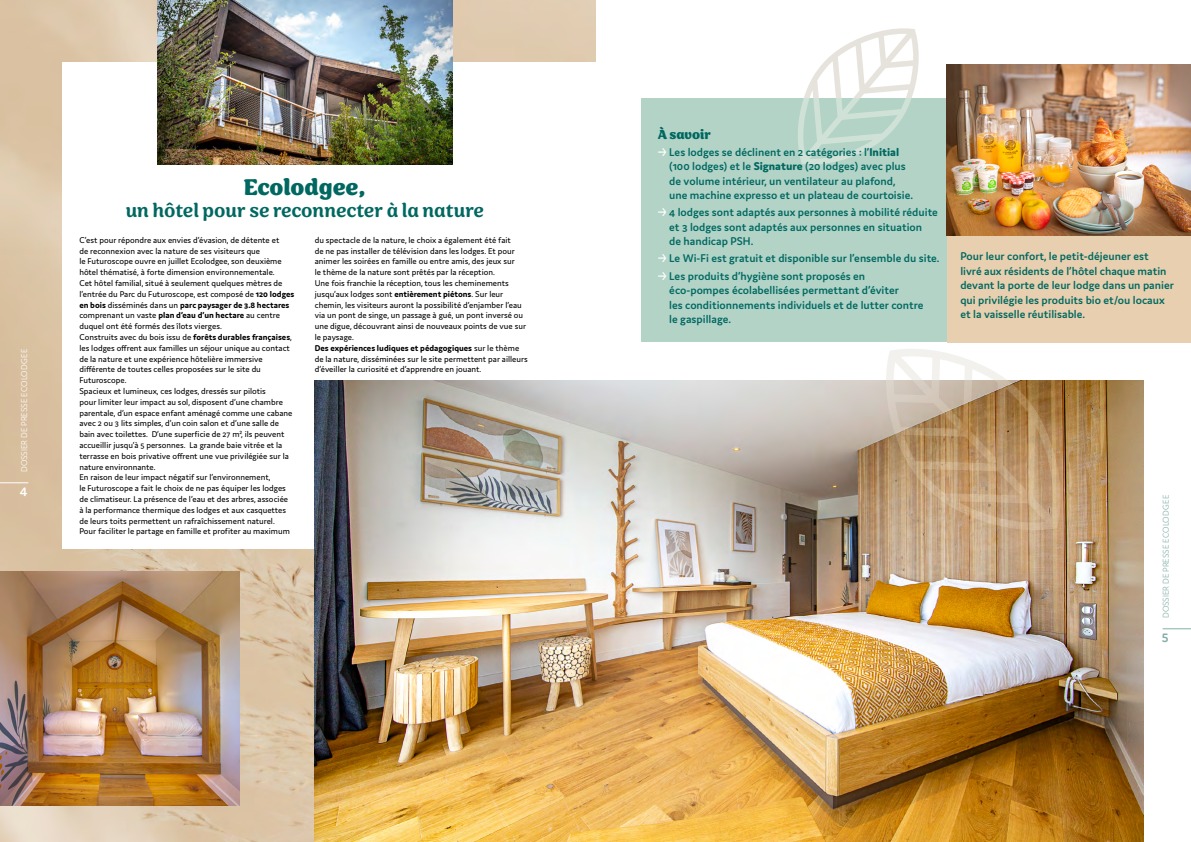
<style>
.page{position:relative;width:1191px;height:842px;background:#fff}
.page>*{position:absolute;margin:0;border:0;box-sizing:border-box;transform-origin:0 0}
.t1{font:700 26px "Sirenia";letter-spacing:-.005em;color:#006860}
.t2{font:500 22px "Sirenia";color:#006860}
.t3{font:700 15px "Sirenia";color:#006860}
.t4{font:600 15px "Domus";color:#82afa7}
.t5{font:600 15px "Domus";color:#fff}
.t6{font:600 12px/14.4px "Domus";color:#006860}
.t7{font:9px/10.8px "Domus";color:#000}
.t8{font:300 9px "Domus";color:#82afa7}
.t9{font:300 9px "Domus";color:#fff}
.s1{font-weight:700}
.s2{color:#fff}
.s3{font-weight:800}
</style>
<div class="page">
<img style="left:0;top:0;width:596px;height:842px">
<div style="left:62px;top:62px;width:533px;height:487px;background:#fff"></div>
<div style="left:642px;top:98px;width:305px;height:244px;background:#b3d3c7"></div>
<img style="left:157px;top:0;width:295px;height:164px">
<img style="left:315px;top:380px;width:829px;height:462px">
<img style="left:0;top:571px;width:239px;height:234px">
<svg style="left:1162px;top:628px;width:29px;height:1px"></svg>
<svg style="left:0;top:482px;width:28px;height:1px"></svg>
<div style="left:947px;top:179px;width:244px;height:163px;background:#e7cfaf"></div>
<svg style="left:882px;top:349px;width:182px;height:184px;background:#c6ab8b"></svg>
<img style="left:946px;top:64px;width:245px;height:172px">
<svg style="left:798px;top:28px;width:121px;height:137px"></svg>
<p class="t9" style="left:19px;top:472px;width:125px;rotate:-90deg">DOSSIER DE PRESSE ECOLODGEE</p>
<h3 class="t5" style="left:20px;top:482px;width:9px">4</h3>
<h1 class="t1" style="left:244px;top:171px;width:124px">Ecolodgee,</h1>
<h2 class="t2" style="left:126px;top:197px;width:360px">un hôtel pour se reconnecter à la nature</h2>
<p class="t7" style="left:79px;top:234px;width:216px">C’est pour répondre aux envies d’évasion, de détente et<br>de reconnexion avec la nature de ses visiteurs que<br>le Futuroscope ouvre en juillet Ecolodgee, son deuxième hôtel thématisé, à forte dimension environnementale.<br>Cet hôtel familial, situé à seulement quelques mètres de l’entrée du Parc du Futuroscope, est composé de <span class="s1">120 lodges en bois</span> disséminés dans un <span class="s1">parc paysager de 3.8 hectares </span>comprenant un vaste <span class="s1">plan d’eau d’un hectare</span> au centre duquel ont été formés des îlots vierges.<br>Construits avec du bois issu de <span class="s1">forêts durables françaises</span>, les lodges offrent aux familles un séjour unique au contact de la nature et une expérience hôtelière immersive différente de toutes celles proposées sur le site du Futuroscope.<br>Spacieux et lumineux, ces lodges, dressés sur pilotis<br>pour limiter leur impact au sol, disposent d’une chambre parentale, d’un espace enfant aménagé comme une cabane avec 2 ou 3 lits simples, d’un coin salon et d’une salle de bain avec toilettes. D’une superficie de 27 m², ils peuvent accueillir jusqu’à 5 personnes. La grande baie vitrée et la terrasse en bois privative offrent une vue privilégiée sur la nature environnante.<br>En raison de leur impact négatif sur l’environnement,<br>le Futuroscope a fait le choix de ne pas équiper les lodges de climatiseur. La présence de l’eau et des arbres, associée à la performance thermique des lodges et aux casquettes de leurs toits permettent un rafraîchissement naturel.<br>Pour faciliter le partage en famille et profiter au maximum</p>
<p class="t7" style="left:315px;top:234px;width:214px">du spectacle de la nature, le choix a également été fait<br>de ne pas installer de télévision dans les lodges. Et pour animer les soirées en famille ou entre amis, des jeux sur<br>le thème de la nature sont prêtés par la réception.<br>Une fois franchie la réception, tous les cheminements jusqu’aux lodges sont <span class="s1">entièrement piétons</span>. Sur leur chemin, les visiteurs auront la possibilité d’enjamber l’eau via un pont de singe, un passage à gué, un pont inversé ou une digue, découvrant ainsi de nouveaux points de vue sur le paysage.<br><span class="s1">Des expériences ludiques et pédagogiques</span> sur le thème de la nature, disséminées sur le site permettent par ailleurs d’éveiller la curiosité et d’apprendre en jouant.</p>
<h3 class="t3" style="left:658px;top:125px;width:55px">À savoir</h3>
<h3 class="t6" style="left:669px;top:145px;width:245px;text-indent:-11px"><span class="s2">→</span> Les lodges se déclinent en 2 catégories : l’<span class="s3">Initial </span>(100 lodges) et le <span class="s3">Signature</span> (20 lodges) avec plus de volume intérieur, un ventilateur au plafond, une machine expresso et un plateau de courtoisie.</h3>
<h3 class="t6" style="left:669px;top:205px;width:270px;text-indent:-11px"><span class="s2">→</span> 4 lodges sont adaptés aux personnes à mobilité réduite et 3 lodges sont adaptés aux personnes en situation<br>de handicap PSH.</h3>
<h3 class="t6" style="left:658px;top:251px;width:283px"><span class="s2">→</span> Le Wi-Fi est gratuit et disponible sur l’ensemble du site.</h3>
<h3 class="t6" style="left:669px;top:268px;width:256px;text-indent:-11px"><span class="s2">→</span> Les produits d’hygiène sont proposés en éco-pompes écolabellisées permettant d’éviter<br>les conditionnements individuels et de lutter contre le gaspillage.</h3>
<h3 class="t6" style="left:960px;top:249px;width:215px">Pour leur confort, le petit-déjeuner est<br>livré aux résidents de l’hôtel chaque matin devant la porte de leur lodge dans un panier qui privilégie les produits bio et/ou locaux et la vaisselle réutilisable.</h3>
<p class="t8" style="left:1160px;top:618px;width:125px;rotate:-90deg">DOSSIER DE PRESSE ECOLODGEE</p>
<h3 class="t4" style="left:1161px;top:628px;width:8px">5</h3>
</div>
